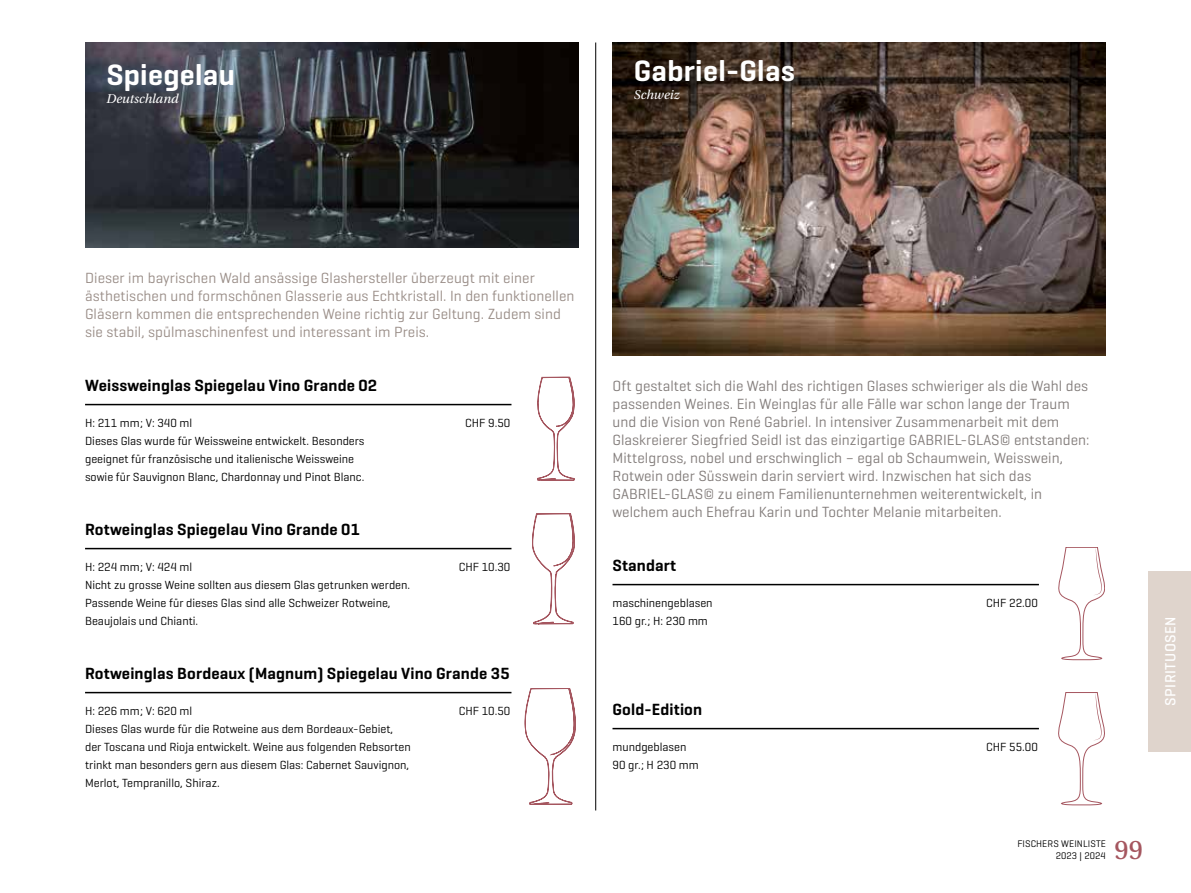
<style>
.page{position:relative;width:1191px;height:893px;background:#fff}
.page>*{position:absolute;margin:0;border:0;box-sizing:border-box;transform-origin:0 0}
.t1{font:600 30px "Geogrotesque";letter-spacing:.01em;color:#fff}
.t2{font:28.5px "Utopia Std Capt";color:#a5565f}
.t3{font:600 16.5px "Geogrotesque";letter-spacing:.01em;color:#000}
.t4{font:15px/18px "Geogrotesque";letter-spacing:.005em;color:#827c7a}
.t5{font:15px/18px "Geogrotesque";letter-spacing:.005em;color:#998d87}
.t6{font:500 15px "Geogrotesque";letter-spacing:.03em;color:#fff}
.t7{font:italic 13.5px "Utopia Std";color:#fff}
.t8{font:12px/18px "Geogrotesque";color:#000}
.t9{font:9.75px/12px "Geogrotesque";letter-spacing:.01em;color:#000;text-align:right}
</style>
<div class="page">
<img style="left:85px;top:43px;width:493px;height:204px">
<img style="left:612px;top:43px;width:494px;height:312px">
<hr style="left:595px;top:43px;width:1px;height:767px;background:#000">
<svg style="left:537px;top:377px;width:37px;height:103px"></svg>
<svg style="left:532px;top:513px;width:42px;height:111px"></svg>
<svg style="left:525px;top:688px;width:51px;height:117px"></svg>
<svg style="left:1058px;top:547px;width:46px;height:113px"></svg>
<svg style="left:1058px;top:692px;width:46px;height:113px"></svg>
<hr style="left:85px;top:404px;width:426px;height:1px;background:#000">
<hr style="left:612px;top:584px;width:427px;height:1px;background:#000">
<hr style="left:85px;top:548px;width:426px;height:1px;background:#000">
<hr style="left:612px;top:728px;width:427px;height:1px;background:#000">
<hr style="left:85px;top:692px;width:426px;height:1px;background:#000">
<div style="left:1148px;top:571px;width:43px;height:180px;background:#dfd4cc"></div>
<h1 class="t1" style="left:106px;top:56px;width:130px">Spiegelau</h1>
<p class="t7" style="left:106px;top:91px;width:74px">Deutschland</p>
<h1 class="t1" style="left:634px;top:52px;width:163px">Gabriel-Glas</h1>
<p class="t7" style="left:634px;top:87px;width:47px">Schweiz</p>
<p class="t5" style="left:85px;top:268px;width:491px">Dieser im bayrischen Wald ansässige Glashersteller überzeugt mit einer ästhetischen und formschönen Glasserie aus Echtkristall. In den funktionellen Gläsern kommen die entsprechenden Weine richtig zur Geltung. Zudem sind sie stabil, spülmaschinenfest und interessant im Preis.</p>
<h3 class="t3" style="left:85px;top:375px;width:294px">Weissweinglas Spiegelau Vino Grande 02</h3>
<p class="t8" style="left:85px;top:414px;width:109px">H: 211 mm; V: 340 ml</p>
<p class="t8" style="left:465px;top:414px;width:47px">CHF 9.50</p>
<p class="t8" style="left:85px;top:432px;width:281px">Dieses Glas wurde für Weissweine entwickelt. Besonders geeignet für französische und italienische Weissweine sowie für Sauvignon Blanc, Chardonnay und Pinot Blanc.</p>
<h3 class="t3" style="left:85px;top:519px;width:276px">Rotweinglas Spiegelau Vino Grande 01</h3>
<p class="t8" style="left:85px;top:558px;width:109px">H: 224 mm; V: 424 ml</p>
<p class="t8" style="left:459px;top:558px;width:53px">CHF 10.30</p>
<p class="t8" style="left:85px;top:576px;width:327px">Nicht zu grosse Weine sollten aus diesem Glas getrunken werden.<br>Passende Weine für dieses Glas sind alle Schweizer Rotweine,<br>Beaujolais und Chianti.</p>
<h3 class="t3" style="left:85px;top:663px;width:426px">Rotweinglas Bordeaux (Magnum) Spiegelau Vino Grande 35</h3>
<p class="t8" style="left:85px;top:702px;width:109px">H: 226 mm; V: 620 ml</p>
<p class="t8" style="left:459px;top:702px;width:53px">CHF 10.50</p>
<p class="t8" style="left:85px;top:720px;width:327px">Dieses Glas wurde für die Rotweine aus dem Bordeaux-Gebiet, der Toscana und Rioja entwickelt. Weine aus folgenden Rebsorten trinkt man besonders gern aus diesem Glas: Cabernet Sauvignon, Merlot, Tempranillo, Shiraz.</p>
<p class="t4" style="left:612px;top:376px;width:478px">Oft gestaltet sich die Wahl des richtigen Glases schwieriger als die Wahl des passenden Weines. Ein Weinglas für alle Fälle war schon lange der Traum und die Vision von René Gabriel. In intensiver Zusammenarbeit mit dem Glaskreierer Siegfried Seidl ist das einzigartige GABRIEL-GLAS© entstanden:<br>Mittelgross, nobel und erschwinglich – egal ob Schaumwein, Weisswein, Rotwein oder Süsswein darin serviert wird. Inzwischen hat sich das GABRIEL-GLAS© zu einem Familienunternehmen weiterentwickelt, in welchem auch Ehefrau Karin und Tochter Melanie mitarbeiten.</p>
<h3 class="t3" style="left:612px;top:555px;width:65px">Standart</h3>
<p class="t8" style="left:612px;top:594px;width:102px">maschinengeblasen</p>
<p class="t8" style="left:986px;top:594px;width:53px">CHF 22.00</p>
<p class="t8" style="left:612px;top:612px;width:97px">160 gr.; H: 230 mm</p>
<h3 class="t3" style="left:612px;top:699px;width:91px">Gold-Edition</h3>
<p class="t8" style="left:612px;top:738px;width:75px">mundgeblasen</p>
<p class="t8" style="left:986px;top:738px;width:53px">CHF 55.00</p>
<p class="t8" style="left:612px;top:756px;width:88px">90 gr.; H 230 mm</p>
<p class="t6" style="left:1160px;top:706px;width:91px;rotate:-90deg">SPIRITUOSEN</p>
<p class="t9" style="left:1017px;top:838px;width:90px">FISCHERS WEINLISTE<br>2023 | 2024</p>
<h2 class="t2" style="left:1114px;top:834px;width:30px">99</h2>
</div>
